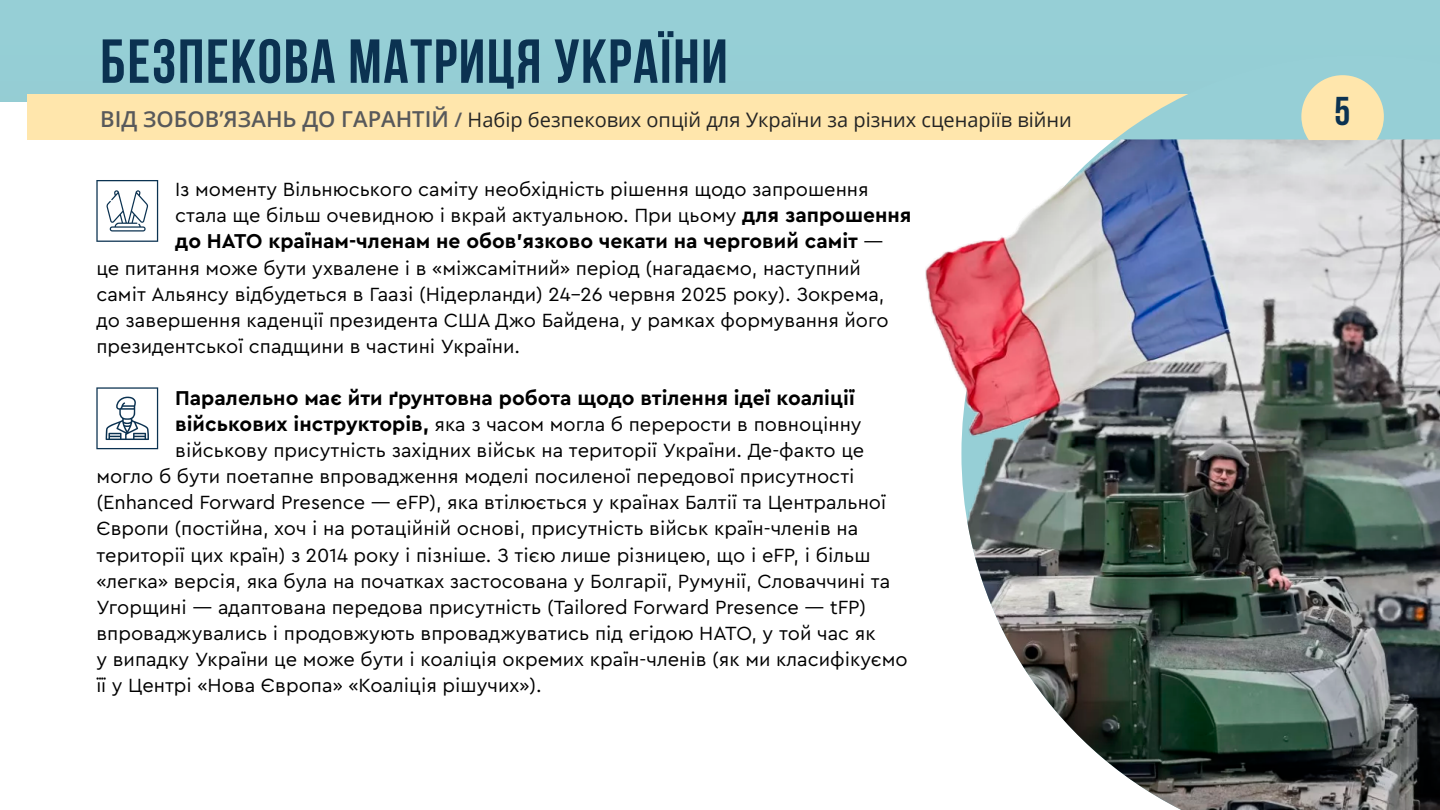
<style>
.page{position:relative;width:1440px;height:810px;background:#fff}
.page>*{position:absolute;margin:0;border:0;box-sizing:border-box;transform-origin:0 0}
.t1{font:700 62px "Bebas Neue";letter-spacing:.025em;color:#0b3251}
.t2{font:700 40px "Bebas Neue";color:#0b3251}
.основной{font:700 21px "Cera Pro";color:#000}
.основной-2{font:20px/26px "Cera Pro";color:#000}
.t3{font:20px "Open Sans";color:#242424}
.s1{font-weight:600;font-size:22px;color:#58595b}
.s2{font-weight:600;color:#58595b}
.s3{font-weight:700;font-size:21px}
.s4{font-weight:400;font-size:20px}
</style>
<div class="page">
<div style="left:0;top:0;width:1440px;height:102px;background:#96cfd6"></div>
<div style="left:27px;top:94px;width:1350px;height:46px;background:#ffe6ac"></div>
<svg style="left:1115px;top:94px;width:325px;height:45px;fill:#96cfd6"></svg>
<img style="left:961px;top:139px;width:479px;height:671px">
<img style="left:925px;top:141px;width:515px;height:298px">
<svg style="left:1301px;top:75px;width:83px;height:65px"></svg>
<svg style="left:96px;top:180px;width:62px;height:62px"></svg>
<svg style="left:96px;top:387px;width:62px;height:62px"></svg>
<h1 class="t1" style="left:100px;top:27px;width:629px">БЕЗПЕКОВА МАТРИЦЯ УКРАïНИ</h1>
<p class="t3" style="left:100px;top:106px;width:973px"><span class="s1">ВІД ЗОБОВ’ЯЗАНЬ ДО ГАРАНТІЙ</span> <span class="s2">/</span> Набір безпекових опцій для України за різних сценаріїв війни</p>
<p class="основной-2" style="left:175px;top:176px;width:738px">Із моменту Вільнюського саміту необхідність рішення щодо запрошення стала ще більш очевидною і вкрай актуальною. При цьому <span class="s3">для запрошення</span></p>
<p class="основной" style="left:175px;top:227px;width:710px">до НАТО країнам-членам не обов’язково чекати на черговий саміт <span class="s4">—</span></p>
<p class="основной-2" style="left:96px;top:254px;width:794px">це питання може бути ухвалене і в «міжсамітний» період (нагадаємо, наступний саміт Альянсу відбудеться в Гаазі (Нідерланди) 24-26 червня 2025 року). Зокрема, до завершення каденції президента США Джо Байдена, у рамках формування його президентської спадщини в частині України.</p>
<p class="основной" style="left:175px;top:384px;width:681px">Паралельно має йти ґрунтовна робота щодо втілення ідеї коаліції</p>
<p class="основной-2" style="left:175px;top:410px;width:688px"><span class="s3">військових інструкторів,</span> яка з часом могла б перерости в повноцінну</p>
<p class="основной-2" style="left:175px;top:436px;width:691px">військову присутність західних військ на території України. Де-факто це</p>
<p class="основной-2" style="left:96px;top:462px;width:760px">могло б бути поетапне впровадження моделі посиленої передової присутності</p>
<p class="основной-2" style="left:96px;top:489px;width:791px">(Enhanced Forward Presence — eFP), яка втілюється у країнах Балтії та Центральної</p>
<p class="основной-2" style="left:96px;top:515px;width:763px">Європи (постійна, хоч і на ротаційній основі, присутність військ країн-членів на</p>
<p class="основной-2" style="left:96px;top:541px;width:776px">території цих країн) з 2014 року і пізніше. З тією лише різницею, що і eFP, і більш</p>
<p class="основной-2" style="left:96px;top:567px;width:795px">«легка» версія, яка була на початках застосована у Болгарії, Румунії, Словаччині та</p>
<p class="основной-2" style="left:96px;top:593px;width:771px">Угорщині — адаптована передова присутність (Tailored Forward Presence — tFP)</p>
<p class="основной-2" style="left:96px;top:619px;width:781px">впроваджувались і продовжують впроваджуватись під егідою НАТО, у той час як</p>
<p class="основной-2" style="left:96px;top:645px;width:813px">у випадку України це може бути і коаліція окремих країн-членів (як ми класифікуємо</p>
<p class="основной-2" style="left:96px;top:671px;width:447px">її у Центрі «Нова Європа» «Коаліція рішучих»).</p>
<h2 class="t2" style="left:1335px;top:89px;width:17px">5</h2>
</div>
